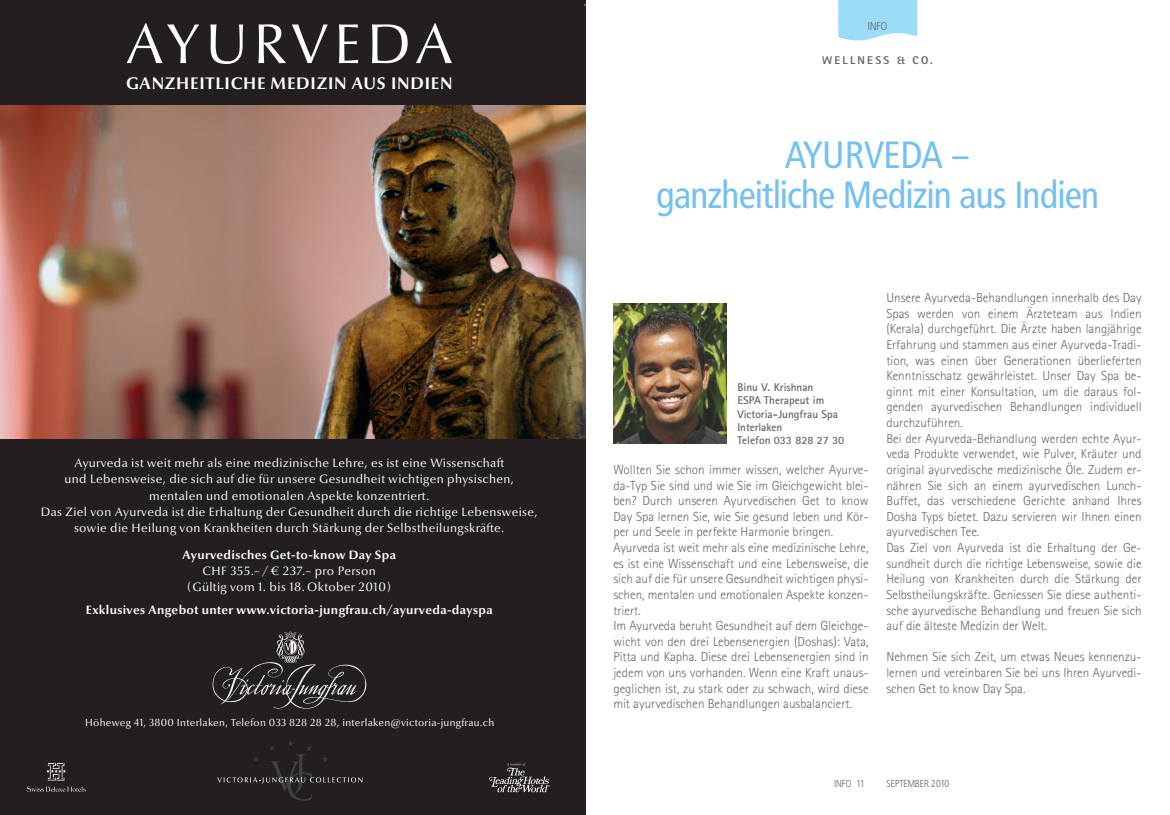
<style>
.page{position:relative;width:1170px;height:815px;background:#fff}
.page>*{position:absolute;margin:0;border:0;box-sizing:border-box;transform-origin:0 0}
.t1{font:56.62px "Optima Nova LT";letter-spacing:.1em;color:#fff}
.t2{font:37.5px/40.2px "Frutiger Condensed BQ";color:#75c0f2;text-align:center}
.t3{font:700 17px "Optima Nova LT";letter-spacing:.045em;color:#fff}
.t4{font:300 13.12px/15.6px "Rotis Sans Serif";color:#646565}
.t5{font:12.25px/16.4px "Optima Nova LT";letter-spacing:.03em;color:#fff;text-align:center}
.t6{font:700 12.25px "Optima Nova LT";letter-spacing:.03em;color:#fff}
.t7{font:700 11.25px/13.1px "Rotis Sans Serif";color:#646565}
.t8{font:800 11.25px "Rotis Sans Serif";letter-spacing:.2em;color:#646565}
.t9{font:300 11.25px "Frutiger Condensed BQ";color:#646565}
.t10{font:10.38px "Optima Nova LT";letter-spacing:.03em;color:#fff}
.t11{font:300 10px "Frutiger Condensed BQ";letter-spacing:.01em;color:#646565}
</style>
<div class="page">
<img style="left:613px;top:303px;width:113px;height:141px">
<svg style="left:838px;top:0;width:78px;height:41px;background:#a6dff8"></svg>
<div style="left:0;top:0;width:585px;height:815px;background:#231f20"></div>
<svg style="left:46px;top:762px;width:20px;height:18px"></svg>
<svg style="left:27px;top:787px;width:59px;height:5px"></svg>
<svg style="left:217px;top:741px;width:145px;height:60px"></svg>
<svg style="left:212px;top:631px;width:155px;height:78px"></svg>
<svg style="left:489px;top:763px;width:61px;height:29px"></svg>
<img style="left:0;top:105px;width:585px;height:333px">
<h1 class="t1" style="left:126px;top:24px;width:328px">AYURVEDA</h1>
<p class="t3" style="left:126px;top:77px;width:328px">GANZHEITLICHE MEDIZIN AUS INDIEN</p>
<p class="t5" style="left:41px;top:456px;width:498px">Ayurveda ist weit mehr als eine medizinische Lehre, es ist eine Wissenschaft<br>und Lebensweise, die sich auf die für unsere Gesundheit wichtigen physischen, mentalen und emotionalen Aspekte konzentriert.<br>Das Ziel von Ayurveda ist die Erhaltung der Gesundheit durch die richtige Lebens weise, sowie die Heilung von Krankheiten durch Stärkung der Selbstheilungskräfte.</p>
<p class="t6" style="left:182px;top:550px;width:215px">Ayurvedisches Get-to-know Day Spa</p>
<p class="t5" style="left:188px;top:564px;width:205px">CHF 355.– / € 237.– pro Person<br>( Gültig vom 1. bis 18. Oktober 2010 )</p>
<p class="t6" style="left:86px;top:605px;width:408px">Exklusives Angebot unter www.victoria-jungfrau.ch/ayurveda-dayspa</p>
<p class="t10" style="left:85px;top:719px;width:410px">Höheweg 41, 3800 Interlaken, Telefon 033 828 28 28, interlaken@victoria-jungfrau.ch</p>
<p class="t9" style="left:867px;top:20px;width:21px">INFO</p>
<p class="t8" style="left:822px;top:57px;width:112px">WELLNESS &amp; CO.</p>
<h2 class="t2" style="left:656px;top:134px;width:443px">AYURVEDA –<br>ganzheitliche Medizin aus Indien</h2>
<p class="t7" style="left:737px;top:382px;width:108px">Binu V. Krishnan<br>ESPA Therapeut im<br>Victoria-Jungfrau Spa<br>Interlaken<br>Telefon 033 828 27 30</p>
<p class="t4" style="left:613px;top:463px;width:257px">Wollten Sie schon immer wissen, welcher Ayurve&shy;da-Typ Sie sind und wie Sie im Gleichgewicht blei&shy;ben? Durch unseren Ayurvedischen Get to know Day Spa lernen Sie, wie Sie gesund leben und Kör&shy;per und Seele in perfekte Harmonie bringen.<br>Ayurveda ist weit mehr als eine medizinische Lehre, es ist eine Wissenschaft und eine Lebensweise, die sich auf die für unsere Gesundheit wichtigen physi&shy;schen, mentalen und emotionalen Aspekte konzen&shy;triert.<br>Im Ayurveda beruht Gesundheit auf dem Gleichge&shy;wicht von den drei Lebensenergien (Doshas): Vata, Pitta und Kapha. Diese drei Lebensenergien sind in jedem von uns vorhanden. Wenn eine Kraft unaus&shy;geglichen ist, zu stark oder zu schwach, wird diese mit ayurvedischen Behandlungen ausbalanciert.</p>
<p class="t4" style="left:886px;top:291px;width:257px">Unsere Ayurveda-Behandlungen innerhalb des Day Spas werden von einem Ärzteteam aus Indien (Kerala) durchgeführt. Die Ärzte haben langjährige Erfahrung und stammen aus einer Ayurveda-Tradi&shy;tion, was einen über Generationen überlieferten Kenntnisschatz gewährleistet. Unser Day Spa be&shy;ginnt mit einer Konsultation, um die daraus fol&shy;genden ayurvedischen Behandlungen individuell durchzuführen.<br>Bei der Ayurveda-Behandlung werden echte Ayur&shy;veda Produkte verwendet, wie Pulver, Kräuter und original ayurvedische medizinische Öle. Zudem er&shy;nähren Sie sich an einem ayurvedischen Lunch-Buffet, das verschiedene Gerichte anhand Ihres Dosha Typs bietet. Dazu servieren wir Ihnen einen ayurvedischen Tee.<br>Das Ziel von Ayurveda ist die Erhaltung der Ge&shy;sundheit durch die richtige Lebensweise, sowie die Heilung von Krankheiten durch die Stärkung der Selbstheilungskräfte. Geniessen Sie diese authenti&shy;sche ayurvedische Behandlung und freuen Sie sich auf die älteste Medizin der Welt.</p>
<p class="t4" style="left:886px;top:650px;width:257px;text-align:justify">Nehmen Sie sich Zeit, um etwas Neues kennenzu&shy;lernen und vereinbaren Sie bei uns Ihren Ayurvedi&shy;schen Get to know Day Spa.</p>
<p class="t11" style="left:834px;top:778px;width:32px">INFO 11</p>
<p class="t11" style="left:886px;top:778px;width:65px">SEPTEMBER 2010</p>
</div>
